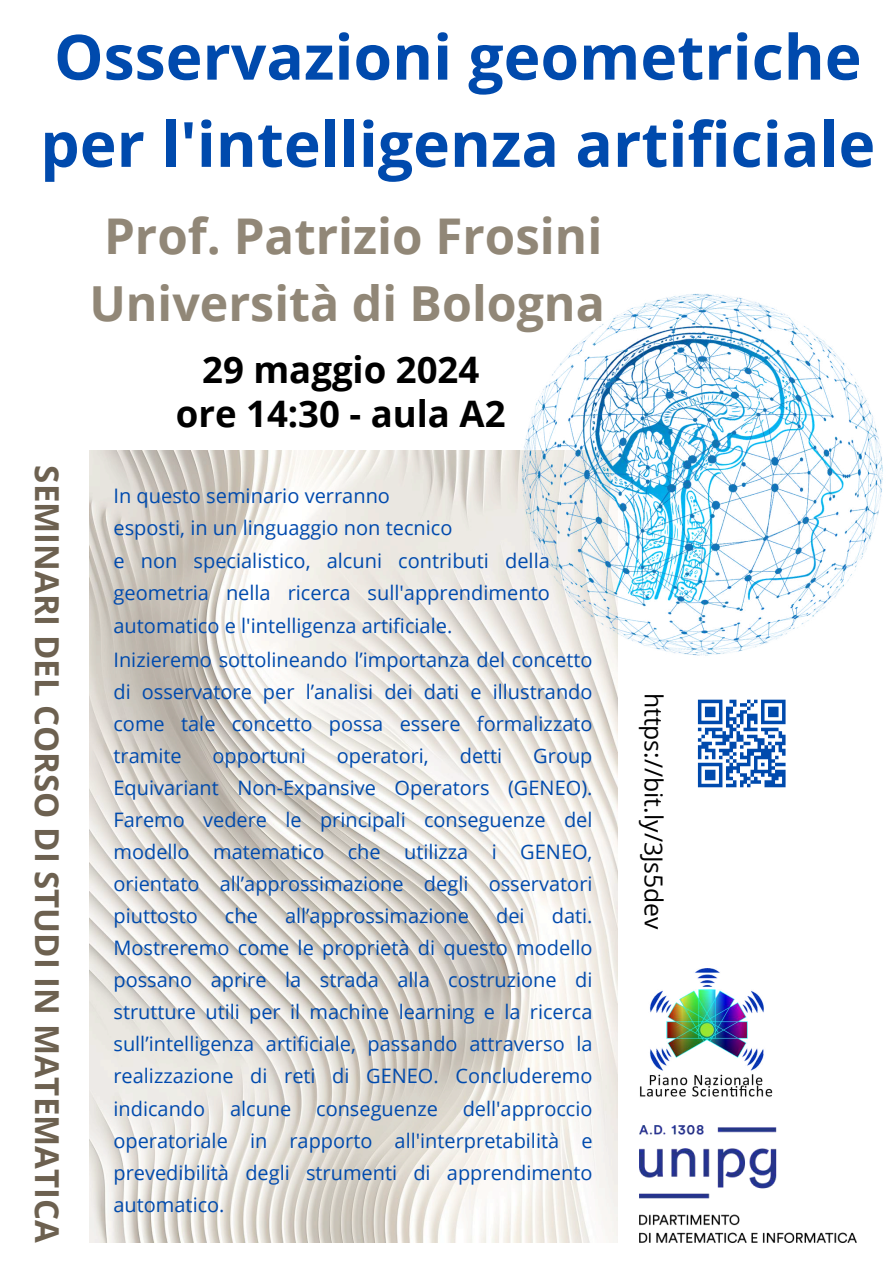
<style>
.page{position:relative;width:893px;height:1263px;background:#fff}
.page>*{position:absolute;margin:0;border:0;box-sizing:border-box;transform-origin:0 0}
.t1{font:700 62.4px/87.2px "Open Sans";color:#004aad}
.t2{font:700 49.28px "Open Sans";color:#918777}
.t3{font:700 48.3px "Open Sans";color:#918777}
.t4{font:700 36.6px/43.9px "Open Sans";color:#000;text-align:center}
.t5{font:700 33px "Open Sans";color:#6d6150}
.t6{font:24.75px "Open Sans";color:#000}
.t7{font:20.02px/32.6px "Open Sans";color:#004aad}
.t8{font:19.95px/32.1px "Open Sans";color:#004aad;text-align:justify}
</style>
<div class="page">
<img style="left:89px;top:451px;width:528px;height:792px">
<img style="left:639px;top:1125px;width:218px;height:117px">
<img style="left:639px;top:969px;width:133px;height:128px">
<img style="left:518px;top:293px;width:365px;height:368px">
<svg style="left:698px;top:700px;width:87px;height:87px"></svg>
<hr style="left:764px;top:784px;width:21px;height:3px;background:#004aad">
<h1 class="t1" style="left:40px;top:12px;width:836px">Osservazioni geometriche per l'intelligenza artificiale</h1>
<h3 class="t5" style="left:70px;top:465px;width:779px;rotate:90deg">SEMINARI DEL CORSO DI STUDI IN MATEMATICA</h3>
<h2 class="t2" style="left:104px;top:201px;width:500px">Prof. Patrizio Frosini</h2>
<h3 class="t3" style="left:89px;top:270px;width:517px">Università di Bologna</h3>
<h3 class="t4" style="left:176px;top:347px;width:331px">29 maggio 2024 ore 14:30 - aula A2</h3>
<p class="t7" style="left:113px;top:478px;width:438px">In questo seminario verranno<br>esposti, in un linguaggio non tecnico<br>e non specialistico, alcuni contributi della geometria nella ricerca sull'apprendimento automatico e l'intelligenza artificiale.</p>
<p class="t8" style="left:113px;top:643px;width:480px">Inizieremo sottolineando l’importanza del concetto di osservatore per l’analisi dei dati e illustrando come tale concetto possa essere formalizzato tramite</p>
<p class="t8" style="left:213px;top:739px;width:95px">opportuni</p>
<p class="t8" style="left:337px;top:739px;width:93px">operatori,</p>
<p class="t8" style="left:460px;top:739px;width:44px">detti</p>
<p class="t8" style="left:113px;top:739px;width:480px;text-indent:420px">Group Equivariant Non-Expansive Operators (GENEO).<br>Faremo vedere le principali conseguenze del modello matematico che utilizza i GENEO, orientato all’approssimazione degli osservatori piuttosto</p>
<p class="t8" style="left:113px;top:899px;width:480px;text-indent:438px">dati.<br>Mostreremo come le proprietà di questo modello possano aprire la strada alla costruzione di strutture utili per il machine learning e la ricerca sull’intelligenza artificiale, passando attraverso la realizzazione di reti di GENEO. Concluderemo indicando alcune conseguenze dell'approccio operatoriale in rapporto all'interpretabilità e prevedibilità degli strumenti di apprendimento automatico.</p>
<p class="t8" style="left:225px;top:899px;width:34px">che</p>
<p class="t8" style="left:285px;top:899px;width:186px">all’approssimazione</p>
<p class="t8" style="left:496px;top:899px;width:30px">dei</p>
<p class="t6" style="left:671px;top:693px;width:239px;rotate:90deg">https://bit.ly/3Js5dev</p>
</div>
